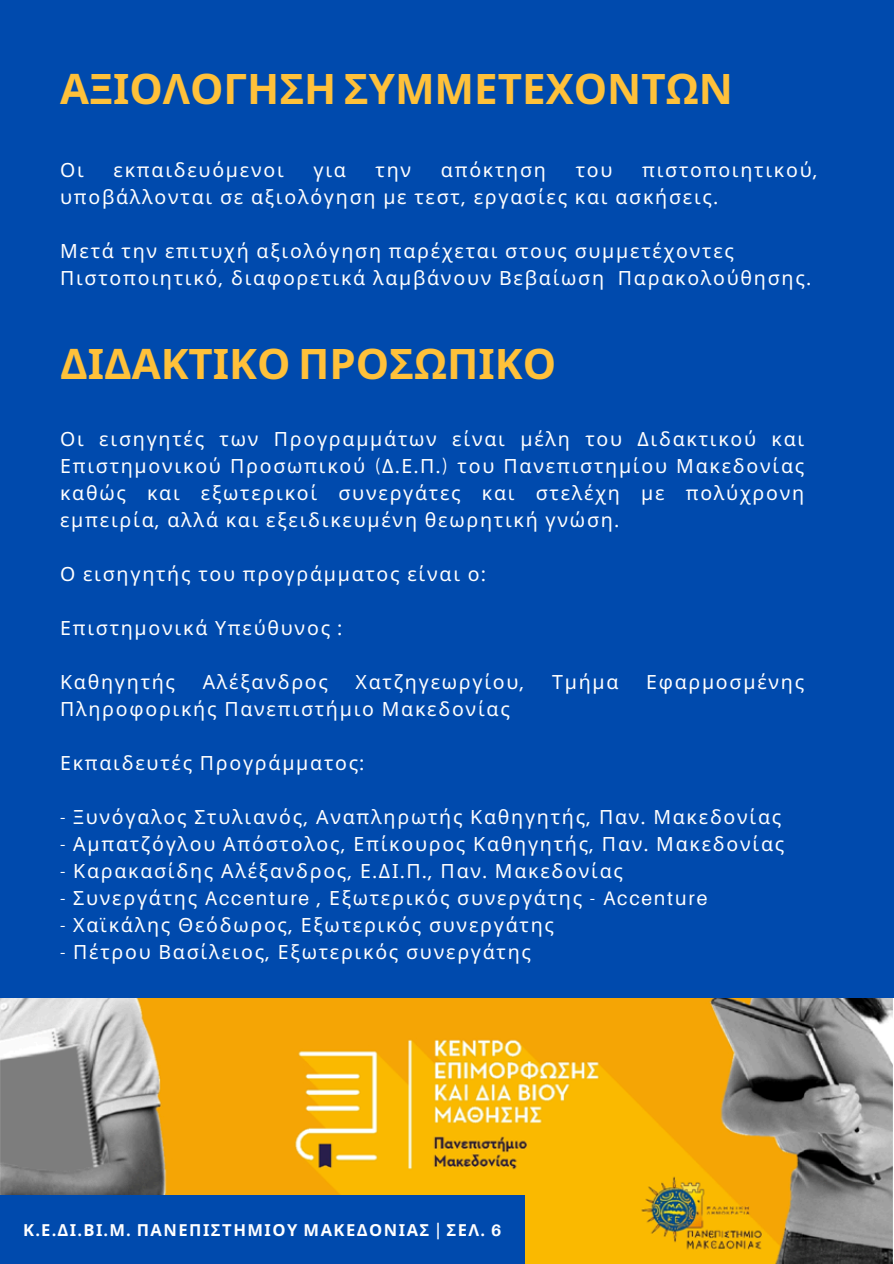
<style>
.page{position:relative;width:894px;height:1264px;background:#fff}
.page>*{position:absolute;margin:0;border:0;box-sizing:border-box;transform-origin:0 0}
.t1{font:700 42px "Noto Sans";color:#ffc13a}
.t2{font:19.5px/27px "Noto Sans";letter-spacing:.09em;color:#fff}
.t3{font:700 16.5px "Noto Sans";letter-spacing:.09em;color:#fff}
.s1{font-family:"Aileron"}
</style>
<div class="page">
<div style="left:0;top:0;width:893px;height:1263px;background:#004aad"></div>
<img style="left:0;top:998px;width:893px;height:265px">
<div style="left:0;top:1195px;width:524px;height:68px;background:#004aad"></div>
<p class="t1" style="left:60px;top:59px;width:674px">ΑΞΙΟΛΟΓΗΣΗ ΣΥΜΜΕΤΕΧΟΝΤΩΝ</p>
<h2 class="t2" style="left:60px;top:155px;width:25px">Οι</h2>
<h2 class="t2" style="left:113px;top:155px;width:172px">εκπαιδευόμενοι</h2>
<h2 class="t2" style="left:313px;top:155px;width:34px">για</h2>
<h2 class="t2" style="left:375px;top:155px;width:37px">την</h2>
<h2 class="t2" style="left:441px;top:155px;width:106px">απόκτηση</h2>
<h2 class="t2" style="left:575px;top:155px;width:38px">του</h2>
<h2 class="t2" style="left:60px;top:155px;width:759px;text-indent:581px">πιστοποιητικού<span class="s1">, </span>υποβάλλονται σε αξιολόγηση με τεστ<span class="s1">,</span> εργασίες και ασκήσεις<span class="s1">.</span></h2>
<p class="t2" style="left:60px;top:236px;width:752px">Μετά την επιτυχή αξιολόγηση παρέχεται στους συμμετέχοντες<br>Πιστοποιητικό<span class="s1">,</span> διαφορετικά λαμβάνουν Βεβαίωση Παρακολούθησης<span class="s1">.</span></p>
<h2 class="t1" style="left:60px;top:334px;width:497px">ΔΙΔΑΚΤΙΚΟ ΠΡΟΣΩΠΙΚΟ</h2>
<h1 class="t2" style="left:60px;top:425px;width:745px;text-align:justify">Οι εισηγητές των Προγραμμάτων είναι μέλη του Διδακτικού και Επιστημονικού Προσωπικού <span class="s1">(</span>Δ<span class="s1">.</span>Ε<span class="s1">.</span>Π<span class="s1">.)</span> του Πανεπιστημίου Μακεδονίας καθώς και εξωτερικοί συνεργάτες και στελέχη με πολύχρονη εμπειρία<span class="s1">,</span> αλλά και εξειδικευμένη θεωρητική γνώση<span class="s1">.</span></h1>
<h2 class="t2" style="left:60px;top:560px;width:427px">Ο εισηγητής του προγράμματος είναι ο<span class="s1">:</span></h2>
<h2 class="t2" style="left:60px;top:614px;width:283px">Επιστημονικά Υπεύθυνος <span class="s1">:</span></h2>
<h2 class="t2" style="left:60px;top:668px;width:116px">Καθηγητής</h2>
<h2 class="t2" style="left:203px;top:668px;width:127px">Αλέξανδρος</h2>
<h2 class="t2" style="left:355px;top:668px;width:170px">Χατζηγεωργίου<span class="s1">,</span></h2>
<h2 class="t2" style="left:552px;top:668px;width:68px">Τμήμα</h2>
<h2 class="t2" style="left:646px;top:668px;width:160px">Εφαρμοσμένης</h2>
<h2 class="t2" style="left:60px;top:695px;width:451px">Πληροφορικής Πανεπιστήμιο Μακεδονίας</h2>
<h2 class="t2" style="left:60px;top:749px;width:305px">Εκπαιδευτές Προγράμματος<span class="s1">:</span></h2>
<h2 class="t2" style="left:60px;top:803px;width:722px"><span class="s1">-</span> Ξυνόγαλος Στυλιανός<span class="s1">,</span> Αναπληρωτής Καθηγητής<span class="s1">,</span> Παν<span class="s1">.</span> Μακεδονίας</h2>
<h2 class="t2" style="left:60px;top:830px;width:725px"><span class="s1">-</span> Αμπατζόγλου Απόστολος<span class="s1">,</span> Επίκουρος Καθηγητής<span class="s1">,</span> Παν<span class="s1">.</span> Μακεδονίας</h2>
<h2 class="t2" style="left:60px;top:857px;width:564px"><span class="s1">-</span> Καρακασίδης Αλέξανδρος<span class="s1">,</span> Ε<span class="s1">.</span>ΔΙ<span class="s1">.</span>Π<span class="s1">.,</span> Παν<span class="s1">.</span> Μακεδονίας</h2>
<h2 class="t2" style="left:60px;top:884px;width:648px"><span class="s1">-</span> Συνεργάτης <span class="s1">Accenture ,</span> Εξωτερικός συνεργάτης <span class="s1">- Accenture</span></h2>
<h2 class="t2" style="left:60px;top:911px;width:495px"><span class="s1">-</span> Χαϊκάλης Θεόδωρος<span class="s1">,</span> Εξωτερικός συνεργάτης</h2>
<h2 class="t2" style="left:60px;top:938px;width:472px"><span class="s1">-</span> Πέτρου Βασίλειος<span class="s1">,</span> Εξωτερικός συνεργάτης</h2>
<h2 class="t3" style="left:23px;top:1218px;width:479px">Κ<span class="s1">.</span>Ε<span class="s1">.</span>ΔΙ<span class="s1">.</span>ΒΙ<span class="s1">.</span>Μ<span class="s1">.</span> ΠΑΝΕΠΙΣΤΗΜΙΟΥ ΜΑΚΕΔΟΝΙΑΣ <span class="s1">|</span> ΣΕΛ<span class="s1">. 36</span></h2>
</div>
